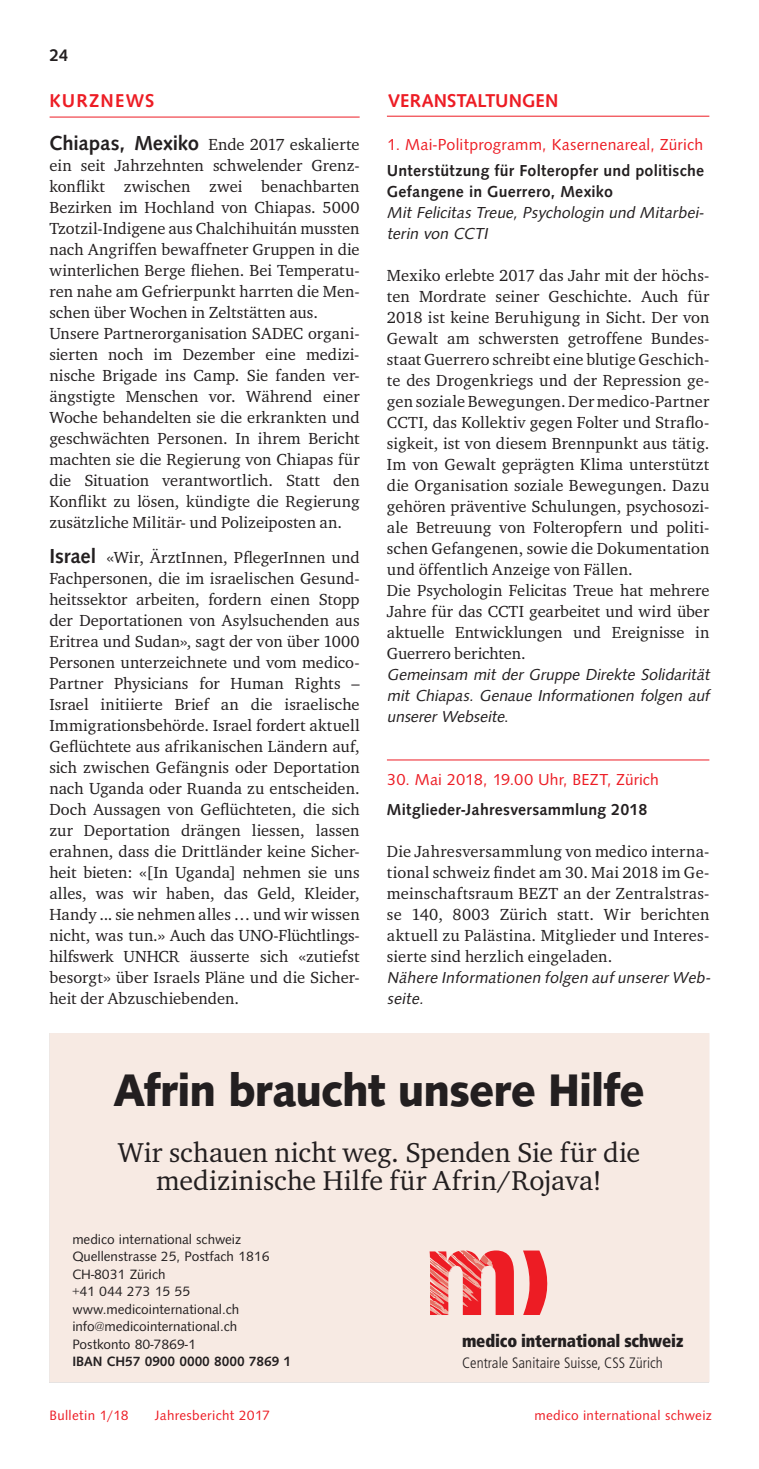
<style>
.page{position:relative;width:759px;height:1469px;background:#fff}
.page>*{position:absolute;margin:0;border:0;box-sizing:border-box;transform-origin:0 0}
.t1{font:700 47.25px "Syntax";letter-spacing:-.015em;color:#231f20;scale:.95 1}
.t2{font:28px/28px "Charter ITC";letter-spacing:.005em;color:#231f20;text-align:center}
.t3{font:500 19.25px "Syntax";letter-spacing:.015em;color:#ed1c24}
.t4{font:500 19.25px "Syntax";letter-spacing:.06em;color:#ed1c24}
.t5{font:900 condensed 17.5px "Frutiger";letter-spacing:-.01em;color:#231f20;scale:.95 1}
.t6{font:500 17.5px "Syntax";color:#231f20}
.t7{font:16.45px/21px "Charter ITC";letter-spacing:.005em;color:#231f20}
.t8{font:italic 16.45px/21px "Syntax";color:#231f20}
.t9{font:500 16.45px/21px "Syntax";letter-spacing:.015em;color:#231f20}
.t10{font:16.45px "Syntax";letter-spacing:.015em;color:#ed1c24}
.t11{font:300 condensed 15.05px "Frutiger";letter-spacing:.005em;color:#231f20}
.t12{font:14px/17.5px "Syntax";color:#231f20}
.t13{font:14px "Syntax";letter-spacing:.025em;color:#ed1c24}
.t14{font:500 14px "Syntax";color:#231f20}
.s1{font-family:"Syntax";font-weight:500;font-size:21px}
.s2{font-style:normal}
</style>
<div class="page">
<div style="left:50px;top:1033px;width:659px;height:349px;background:#f7eae3"></div>
<svg style="left:430px;top:1250px;width:84px;height:64px"></svg>
<svg style="left:523px;top:1250px;width:24px;height:64px"></svg>
<hr style="left:50px;top:117px;width:310px;height:1px;background:#ed1c24">
<hr style="left:387px;top:759px;width:322px;height:1px;background:#ed1c24">
<hr style="left:387px;top:116px;width:322px;height:1px;background:#ed1c24">
<p class="t6" style="left:50px;top:47px;width:20px">24</p>
<p class="t4" style="left:50px;top:91px;width:106px">KURZNEWS</p>
<p class="t7" style="left:49px;top:134px;width:312px"><span class="s1">Chiapas, Mexiko</span> Ende 2017 eskalierte ein seit Jahrzehnten schwelender Grenz&shy;konflikt zwischen zwei benachbarten Bezirken im Hochland von Chiapas. 5000<br>Tzotzil-Indigene aus Chalchihuitán mussten nach Angriffen bewaffneter Gruppen in die winterlichen Berge fliehen. Bei Temperatu&shy;ren nahe am Gefrierpunkt harrten die Men&shy;schen über Wochen in Zeltstätten aus.<br>Unsere Partnerorganisation SADEC organi&shy;sierten noch im Dezember eine medizi&shy;nische Brigade ins Camp. Sie fanden ver&shy;ängstigte Menschen vor. Während einer Woche behandelten sie die erkrankten und geschwächten Personen. In ihrem Bericht machten sie die Regierung von Chiapas für die Situation verantwortlich. Statt den Konflikt zu lösen, kündigte die Regierung zusätzliche Militär- und Polizeiposten an.</p>
<p class="t7" style="left:49px;top:547px;width:312px;text-align:justify"><span class="s1">Israel</span> «Wir, ÄrztInnen, PflegerInnen und Fachpersonen, die im israelischen Gesund&shy;heitssektor arbeiten, fordern einen Stopp der Deportationen von Asylsuchenden aus Eritrea und Sudan», sagt der von über 1000<br>Personen unterzeichnete und vom medico-Partner Physicians for Human Rights – Israel initiierte Brief an die israelische Immigrationsbehörde. Israel fordert aktuell Geflüchtete aus afrikanischen Ländern auf, sich zwischen Gefängnis oder Deportation nach Uganda oder Ruanda zu entscheiden.<br>Doch Aussagen von Geflüchteten, die sich zur Deportation drängen liessen, lassen erahnen, dass die Drittländer keine Sicher&shy;heit bieten: «[In Uganda] nehmen sie uns alles, was wir haben, das Geld, Kleider, Handy ... sie nehmen alles … und wir wissen nicht, was tun.» Auch das UNO-Flüchtlings&shy;hilfswerk UNHCR äusserte sich «zutiefst besorgt» über Israels Pläne und die Sicher&shy;heit der Abzuschiebenden.</p>
<p class="t3" style="left:388px;top:91px;width:172px">VERANSTALTUNGEN</p>
<p class="t10" style="left:387px;top:136px;width:318px">1. Mai-Politprogramm, Kasernenareal, Zürich</p>
<p class="t9" style="left:387px;top:160px;width:319px">Unterstützung für Folteropfer und politische<br>Gefangene in Guerrero, Mexiko</p>
<p class="t8" style="left:387px;top:202px;width:320px">Mit Felicitas Treue, Psychologin und Mitarbei&shy;terin von CCTI</p>
<p class="t7" style="left:387px;top:265px;width:324px">Mexiko erlebte 2017 das Jahr mit der höchs&shy;ten Mordrate seiner Geschichte. Auch für 2018 ist keine Beruhigung in Sicht. Der von Gewalt am schwersten getroffene Bundes&shy;staat Guerrero schreibt eine blutige Geschich&shy;te des Drogenkriegs und der Repression ge&shy;gen soziale Bewegungen. Der medico-Partner CCTI, das Kollektiv gegen Folter und Straflo&shy;sigkeit, ist von diesem Brennpunkt aus tätig.<br>Im von Gewalt geprägten Klima unterstützt die Organisation soziale Bewegungen. Dazu gehören präventive Schulungen, psychosozi&shy;ale Betreuung von Folteropfern und politi&shy;schen Gefangenen, sowie die Dokumentation und öffentlich Anzeige von Fällen.<br>Die Psychologin Felicitas Treue hat mehrere Jahre für das CCTI gearbeitet und wird über aktuelle Entwicklungen und Ereignisse in Guerrero berichten.</p>
<p class="t8" style="left:387px;top:664px;width:327px;text-align:justify">Gemeinsam mit der Gruppe Direkte Solidarität mit Chiapas. Genaue Informationen folgen auf unserer Webseite<span class="s2">.</span></p>
<p class="t10" style="left:387px;top:771px;width:273px">30. Mai 2018, 19.00 Uhr, BEZT, Zürich</p>
<p class="t9" style="left:387px;top:799px;width:262px">Mitglieder-Jahresversammlung 2018</p>
<p class="t7" style="left:387px;top:841px;width:324px;text-align:justify">Die Jahresversammlung von medico interna&shy;tional schweiz findet am 30. Mai 2018 im Ge&shy;meinschaftsraum BEZT an der Zentralstras&shy;se 140, 8003 Zürich statt. Wir berichten aktuell zu Palästina. Mitglieder und Interes&shy;sierte sind herzlich eingeladen.</p>
<p class="t8" style="left:387px;top:967px;width:327px">Nähere Informationen folgen aufunsererWeb&shy;seite.</p>
<h1 class="t1" style="left:114px;top:1068px;width:560px">Afrin braucht unsere Hilfe</h1>
<h2 class="t2" style="left:118px;top:1139px;width:524px">Wir schauen nicht weg. Spenden Sie für die medizinische Hilfe für Afrin/Rojava!</h2>
<p class="t12" style="left:72px;top:1230px;width:199px">medico international schweiz<br>Quellenstrasse 25, Postfach 1816<br>CH-8031 Zürich<br>+41 044 273 15 55 www.medicointernational.ch info@medicointernational.ch<br>Postkonto 80-7869-1</p>
<p class="t14" style="left:72px;top:1354px;width:220px">IBAN CH57 0900 0000 8000 7869 1</p>
<p class="t5" style="left:462px;top:1333px;width:235px">medico international schweiz</p>
<p class="t11" style="left:462px;top:1356px;width:202px">Centrale Sanitaire Suisse, CSS Zürich</p>
<p class="t13" style="left:50px;top:1408px;width:81px">Bulletin 1/18</p>
<p class="t13" style="left:155px;top:1408px;width:117px">Jahresbericht 2017</p>
<p class="t13" style="left:534px;top:1408px;width:179px">medico international schweiz</p>
</div>
